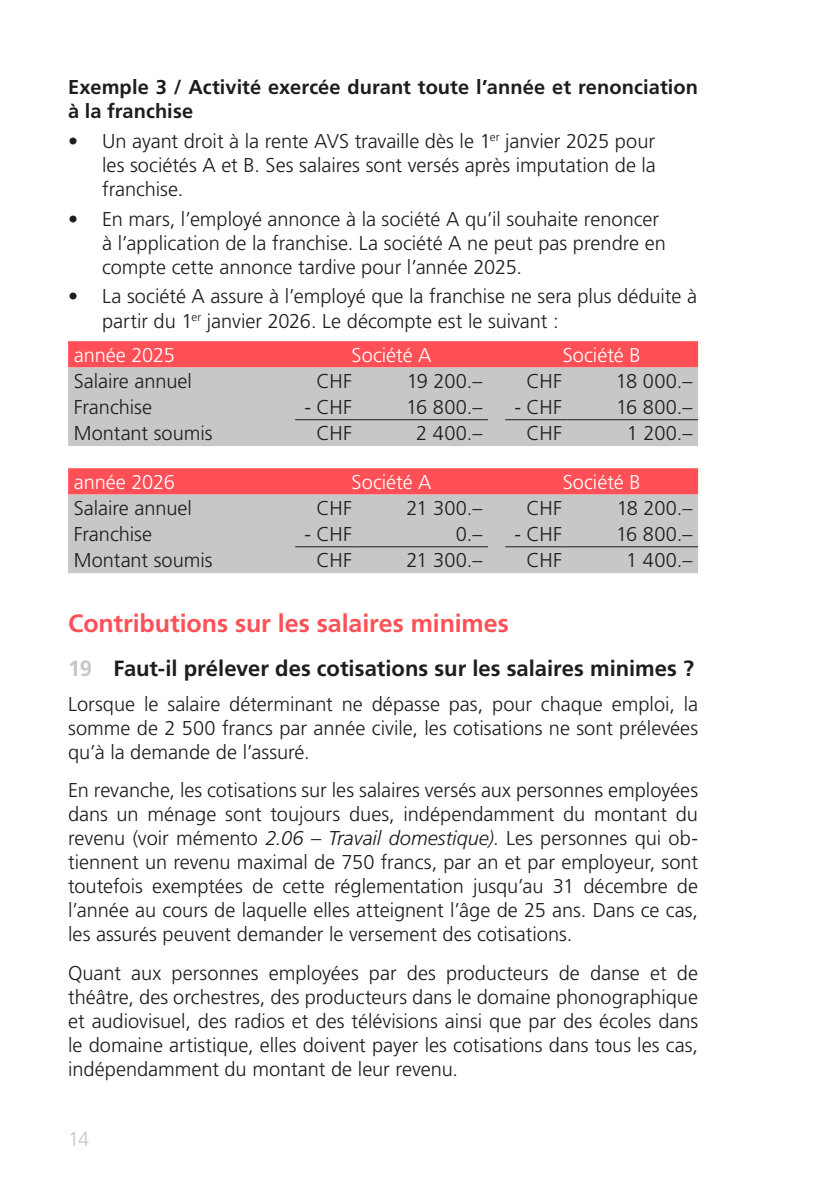
<style>
.page{position:relative;width:840px;height:1191px;background:#fff}
.page>*{position:absolute;margin:0;border:0;box-sizing:border-box;transform-origin:0 0}
.Texttitel{font:700 25px "Frutiger LT Std";letter-spacing:-.005em;color:#ff5057}
.t1{font:700 22px "Frutiger LT Std";color:#1d1d1b}
.Grundtext{font:300 20px/24px "Frutiger LT Std";letter-spacing:-.005em;color:#1d1d1b;text-align:justify}
.Text_vor_Aufzählung{font:700 20px/24px "Frutiger LT Std";letter-spacing:.005em;color:#1d1d1b}
.Tabellen_Text_Weiss{font:300 20px "Frutiger LT Std";color:#fff}
.t2{font:300 20px "Frutiger LT Std";color:#c7c7c6}
.s1{color:#c7c7c6}
.s2{font-style:italic}
</style>
<div class="page">
<div style="left:68px;top:341px;width:629px;height:26px;background:#ff5057"></div>
<div style="left:68px;top:367px;width:629px;height:79px;background:#c7c7c6"></div>
<hr style="left:505px;top:419px;width:62px;height:1px;background:#1d1d1b">
<hr style="left:567px;top:419px;width:130px;height:1px;background:#1d1d1b">
<hr style="left:295px;top:419px;width:62px;height:1px;background:#1d1d1b">
<hr style="left:357px;top:419px;width:131px;height:1px;background:#1d1d1b">
<div style="left:68px;top:468px;width:629px;height:26px;background:#ff5057"></div>
<div style="left:68px;top:494px;width:629px;height:79px;background:#c7c7c6"></div>
<hr style="left:357px;top:546px;width:131px;height:1px;background:#1d1d1b">
<hr style="left:295px;top:546px;width:62px;height:1px;background:#1d1d1b">
<hr style="left:505px;top:546px;width:62px;height:1px;background:#1d1d1b">
<hr style="left:567px;top:546px;width:130px;height:1px;background:#1d1d1b">
<p class="Text_vor_Aufzählung" style="left:68px;top:75px;width:631px">Exemple 3 / Activité exercée durant toute l’année et renonciation à la franchise</p>
<p class="Grundtext" style="left:102px;top:129px;width:555px;text-indent:-34px">• Un ayant droit à la rente AVS travaille dès le 1<sup>er</sup> janvier 2025 pour les sociétés A et B. Ses salaires sont versés après imputation de la franchise.</p>
<p class="Grundtext" style="left:102px;top:207px;width:565px;text-align:left;text-indent:-34px">• En mars, l’employé annonce à la société A qu’il souhaite renoncer à l’application de la franchise. La société A ne peut pas prendre en compte cette annonce tardive pour l’année 2025.</p>
<p class="Grundtext" style="left:102px;top:285px;width:596px;text-indent:-34px">• La société A assure à l’employé que la franchise ne sera plus déduite à partir du 1<sup>er</sup> janvier 2026. Le décompte est le suivant :</p>
<p class="Tabellen_Text_Weiss" style="left:74px;top:343px;width:103px">année 2025</p>
<p class="Tabellen_Text_Weiss" style="left:351px;top:343px;width:82px">Société A</p>
<p class="Tabellen_Text_Weiss" style="left:562px;top:343px;width:79px">Société B</p>
<p class="Grundtext" style="left:74px;top:369px;width:120px">Salaire annuel</p>
<p class="Grundtext" style="left:316px;top:369px;width:37px">CHF</p>
<p class="Grundtext" style="left:406px;top:369px;width:77px">19 200.–</p>
<p class="Grundtext" style="left:526px;top:369px;width:37px">CHF</p>
<p class="Grundtext" style="left:615px;top:369px;width:78px">18 000.–</p>
<p class="Grundtext" style="left:74px;top:395px;width:80px">Franchise</p>
<p class="Grundtext" style="left:304px;top:395px;width:49px">- CHF</p>
<p class="Grundtext" style="left:406px;top:395px;width:78px">16 800.–</p>
<p class="Grundtext" style="left:514px;top:395px;width:49px">- CHF</p>
<p class="Grundtext" style="left:615px;top:395px;width:78px">16 800.–</p>
<p class="Grundtext" style="left:74px;top:422px;width:140px">Montant soumis</p>
<p class="Grundtext" style="left:316px;top:422px;width:37px">CHF</p>
<p class="Grundtext" style="left:416px;top:422px;width:68px">2 400.–</p>
<p class="Grundtext" style="left:526px;top:422px;width:37px">CHF</p>
<p class="Grundtext" style="left:626px;top:422px;width:67px">1 200.–</p>
<p class="Tabellen_Text_Weiss" style="left:74px;top:471px;width:103px">année 2026</p>
<p class="Tabellen_Text_Weiss" style="left:351px;top:471px;width:82px">Société A</p>
<p class="Tabellen_Text_Weiss" style="left:562px;top:471px;width:79px">Société B</p>
<p class="Grundtext" style="left:74px;top:496px;width:120px">Salaire annuel</p>
<p class="Grundtext" style="left:316px;top:496px;width:37px">CHF</p>
<p class="Grundtext" style="left:406px;top:496px;width:77px">21 300.–</p>
<p class="Grundtext" style="left:526px;top:496px;width:37px">CHF</p>
<p class="Grundtext" style="left:616px;top:496px;width:77px">18 200.–</p>
<p class="Grundtext" style="left:74px;top:522px;width:80px">Franchise</p>
<p class="Grundtext" style="left:304px;top:522px;width:49px">- CHF</p>
<p class="Grundtext" style="left:455px;top:522px;width:28px">0.–</p>
<p class="Grundtext" style="left:514px;top:522px;width:49px">- CHF</p>
<p class="Grundtext" style="left:615px;top:522px;width:78px">16 800.–</p>
<p class="Grundtext" style="left:74px;top:549px;width:140px">Montant soumis</p>
<p class="Grundtext" style="left:316px;top:549px;width:37px">CHF</p>
<p class="Grundtext" style="left:406px;top:549px;width:77px">21 300.–</p>
<p class="Grundtext" style="left:526px;top:549px;width:37px">CHF</p>
<p class="Grundtext" style="left:625px;top:549px;width:68px">1 400.–</p>
<p class="Texttitel" style="left:68px;top:608px;width:442px">Contributions sur les salaires minimes</p>
<p class="t1" style="left:68px;top:655px;width:627px"><span class="s1">19</span> Faut-il prélever des cotisations sur les salaires minimes ?</p>
<p class="Grundtext" style="left:68px;top:692px;width:631px">Lorsque le salaire déterminant ne dépasse pas, pour chaque emploi, la somme de 2 500 francs par année civile, les cotisations ne sont prélevées qu’à la demande de l’assuré.</p>
<p class="Grundtext" style="left:68px;top:778px;width:631px">En revanche, les cotisations sur les salaires versés aux personnes employées dans un ménage sont toujours dues, indépendamment du montant du revenu (voir mémento <span class="s2">2.06 - Travail domestique)</span>. Les personnes qui ob&shy;tiennent un revenu maximal de 750 francs, par an et par employeur, sont toutefois exemptées de cette réglementation jusqu’au 31 décembre de l’année au cours de laquelle elles atteignent l’âge de 25 ans. Dans ce cas, les assurés peuvent demander le versement des cotisations.</p>
<p class="Grundtext" style="left:68px;top:961px;width:631px">Quant aux personnes employées par des producteurs de danse et de théâtre, des orchestres, des producteurs dans le domaine phonographique et audiovisuel, des radios et des télévisions ainsi que par des écoles dans le domaine artistique, elles doivent payer les cotisations dans tous les cas, indépendamment du montant de leur revenu.</p>
<p class="t2" style="left:68px;top:1127px;width:23px">14</p>
</div>
